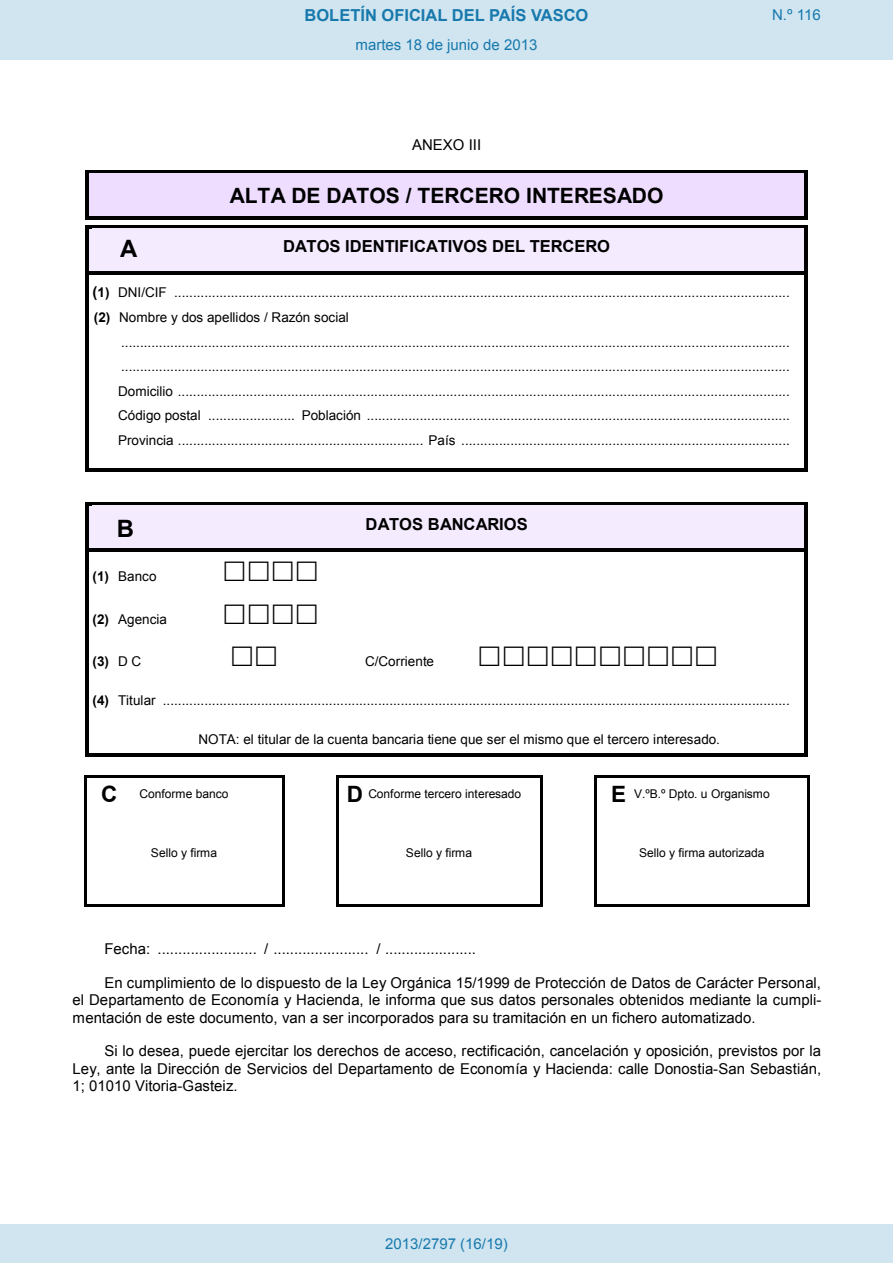
<style>
.page{position:relative;width:893px;height:1263px;background:#fff}
.page>*{position:absolute;margin:0;border:0;box-sizing:border-box;transform-origin:0 0}
.t1{font:700 24px "Arial";color:#000}
.t2{font:700 22.5px "Arial";color:#000}
.t3{font:700 21px "Arial";letter-spacing:-.005em;color:#000}
.t4{font:700 16.5px "Arial";letter-spacing:-.005em;color:#000}
.t5{font:700 16.5px "Arial";color:#1879ad}
.t6{font:15px/17.2px "Arial";color:#000;text-align:justify}
.Paginacion_Centro{font:15px "Arial";color:#1879ad}
.t7{font:13.5px "Arial";letter-spacing:.005em;color:#000}
.t8{font:700 13.5px "Arial";color:#000}
.t9{font:12px "Arial";letter-spacing:-.005em;color:#000}
.s1{font-weight:700;font-size:15px}
.s2{font-weight:700}
.s3{font-weight:400}
</style>
<div class="page">
<svg style="left:86px;top:170px;width:722px;height:104px;background:#d1c6dc"></svg>
<hr style="left:86px;top:274px;width:3px;height:195px;background:#000">
<hr style="left:804px;top:274px;width:4px;height:195px;background:#000">
<svg style="left:86px;top:469px;width:6px;height:3px"></svg>
<hr style="left:92px;top:469px;width:712px;height:3px;background:#000">
<svg style="left:804px;top:469px;width:4px;height:3px"></svg>
<svg style="left:86px;top:502px;width:722px;height:50px;background:#cfc7d8"></svg>
<hr style="left:86px;top:552px;width:3px;height:42px;background:#000">
<hr style="left:804px;top:552px;width:4px;height:42px;background:#000">
<hr style="left:86px;top:594px;width:3px;height:43px;background:#000">
<hr style="left:804px;top:594px;width:4px;height:43px;background:#000">
<hr style="left:86px;top:637px;width:3px;height:42px;background:#000">
<hr style="left:804px;top:637px;width:4px;height:42px;background:#000">
<hr style="left:86px;top:679px;width:3px;height:43px;background:#000">
<hr style="left:804px;top:679px;width:4px;height:43px;background:#000">
<hr style="left:86px;top:722px;width:3px;height:31px;background:#000">
<hr style="left:89px;top:753px;width:715px;height:3px;background:#000">
<hr style="left:804px;top:722px;width:4px;height:31px;background:#000">
<svg style="left:804px;top:753px;width:4px;height:3px"></svg>
<hr style="left:86px;top:775px;width:196px;height:2px;background:#000">
<hr style="left:338px;top:775px;width:202px;height:2px;background:#000">
<hr style="left:597px;top:775px;width:210px;height:2px;background:#000">
<hr style="left:84px;top:778px;width:2px;height:68px;background:#000">
<hr style="left:282px;top:778px;width:2px;height:68px;background:#000">
<hr style="left:336px;top:778px;width:2px;height:68px;background:#000">
<hr style="left:540px;top:778px;width:2px;height:68px;background:#000">
<hr style="left:594px;top:778px;width:3px;height:68px;background:#000">
<hr style="left:807px;top:778px;width:2px;height:68px;background:#000">
<hr style="left:84px;top:846px;width:2px;height:58px;background:#000">
<hr style="left:86px;top:904px;width:196px;height:3px;background:#000">
<hr style="left:282px;top:846px;width:2px;height:58px;background:#000">
<hr style="left:336px;top:846px;width:2px;height:58px;background:#000">
<hr style="left:338px;top:904px;width:202px;height:3px;background:#000">
<hr style="left:540px;top:846px;width:2px;height:58px;background:#000">
<hr style="left:594px;top:846px;width:3px;height:58px;background:#000">
<hr style="left:597px;top:904px;width:210px;height:3px;background:#000">
<hr style="left:807px;top:846px;width:2px;height:58px;background:#000">
<div style="left:117px;top:235px;width:23px;height:27px;background:#f5ebff"></div>
<div style="left:117px;top:515px;width:19px;height:27px;background:#f5ebff"></div>
<div style="left:0;top:0;width:893px;height:60px;background:#d0e5f0"></div>
<div style="left:0;top:1225px;width:893px;height:38px;background:#d0e5f0"></div>
<p class="t5" style="left:305px;top:4px;width:285px">BOLETÍN OFICIAL DEL PAÍS VASCO</p>
<p class="Paginacion_Centro" style="left:772px;top:5px;width:50px">N.º 116</p>
<p class="Paginacion_Centro" style="left:356px;top:35px;width:183px">martes 18 de junio de 2013</p>
<p class="t6" style="left:412px;top:136px;width:70px">ANEXO III</p>
<p class="t3" style="left:230px;top:181px;width:435px">ALTA DE DATOS / TERCERO INTERESADO</p>
<p class="t4" style="left:283px;top:235px;width:329px">DATOS IDENTIFICATIVOS DEL TERCERO</p>
<p class="t7" style="left:93px;top:283px;width:699px"><span class="s1">(</span><span class="s2">1)</span> DNI/CIF ...................................................................................................................................................................</p>
<p class="t7" style="left:94px;top:308px;width:256px"><span class="s2">(2)</span> Nombre y dos apellidos / Razón social</p>
<p class="t7" style="left:121px;top:333px;width:670px">.................................................................................................................................................................................</p>
<p class="t7" style="left:121px;top:358px;width:670px">.................................................................................................................................................................................</p>
<p class="t7" style="left:118px;top:382px;width:673px">Domicilio ..................................................................................................................................................................</p>
<p class="t7" style="left:118px;top:406px;width:673px">Código postal ....................... Población ................................................................................................................</p>
<p class="t7" style="left:118px;top:431px;width:673px">Provincia ................................................................. País .......................................................................................</p>
<p class="t1" style="left:120px;top:233px;width:19px">A</p>
<p class="t1" style="left:117px;top:513px;width:19px">B</p>
<p class="t4" style="left:366px;top:513px;width:164px">DATOS BANCARIOS</p>
<p class="t7" style="left:93px;top:568px;width:65px"><span class="s2">(1)</span> Banco</p>
<p class="t7" style="left:93px;top:610px;width:76px"><span class="s2">(2)</span> Agencia</p>
<p class="t8" style="left:93px;top:653px;width:50px">(3) <span class="s3">D C</span></p>
<p class="t7" style="left:365px;top:653px;width:71px">C/Corriente</p>
<p class="t7" style="left:93px;top:691px;width:699px"><span class="s2">(4)</span> Titular ......................................................................................................................................................................</p>
<p class="t7" style="left:199px;top:730px;width:523px">NOTA: el titular de la cuenta bancaria tiene que ser el mismo que el tercero interesado.</p>
<p class="t2" style="left:101px;top:779px;width:18px">C</p>
<p class="t2" style="left:347px;top:779px;width:18px">D</p>
<p class="t2" style="left:611px;top:779px;width:16px">E</p>
<p class="t9" style="left:140px;top:786px;width:90px">Conforme banco</p>
<p class="t9" style="left:368px;top:786px;width:154px">Conforme tercero interesado</p>
<p class="t9" style="left:634px;top:786px;width:137px">V.ºB.º Dpto. u Organismo</p>
<p class="t9" style="left:151px;top:844px;width:68px">Sello y firma</p>
<p class="t9" style="left:406px;top:844px;width:68px">Sello y firma</p>
<p class="t9" style="left:639px;top:844px;width:127px">Sello y firma autorizada</p>
<p class="t6" style="left:104px;top:941px;width:373px">Fecha: ........................ / ....................... / ......................</p>
<p class="t6" style="left:73px;top:974px;width:750px;text-indent:32px">En cumplimiento de lo dispuesto de la Ley Orgánica 15/1999 de Protección de Datos de Carácter Personal, el Departamento de Economía y Hacienda, le informa que sus datos personales obtenidos mediante la cumpli&shy;mentación de este documento, van a ser incorporados para su tramitación en un fichero automatizado.</p>
<p class="t6" style="left:73px;top:1043px;width:750px;text-indent:32px">Si lo desea, puede ejercitar los derechos de acceso, rectificación, cancelación y oposición, previstos por la Ley, ante la Dirección de Servicios del Departamento de Economía y Hacienda: calle Donostia-San Sebastián, 1; 01010 Vitoria-Gasteiz.</p>
<p class="Paginacion_Centro" style="left:385px;top:1234px;width:124px">2013/2797 (16/19)</p>
</div>
